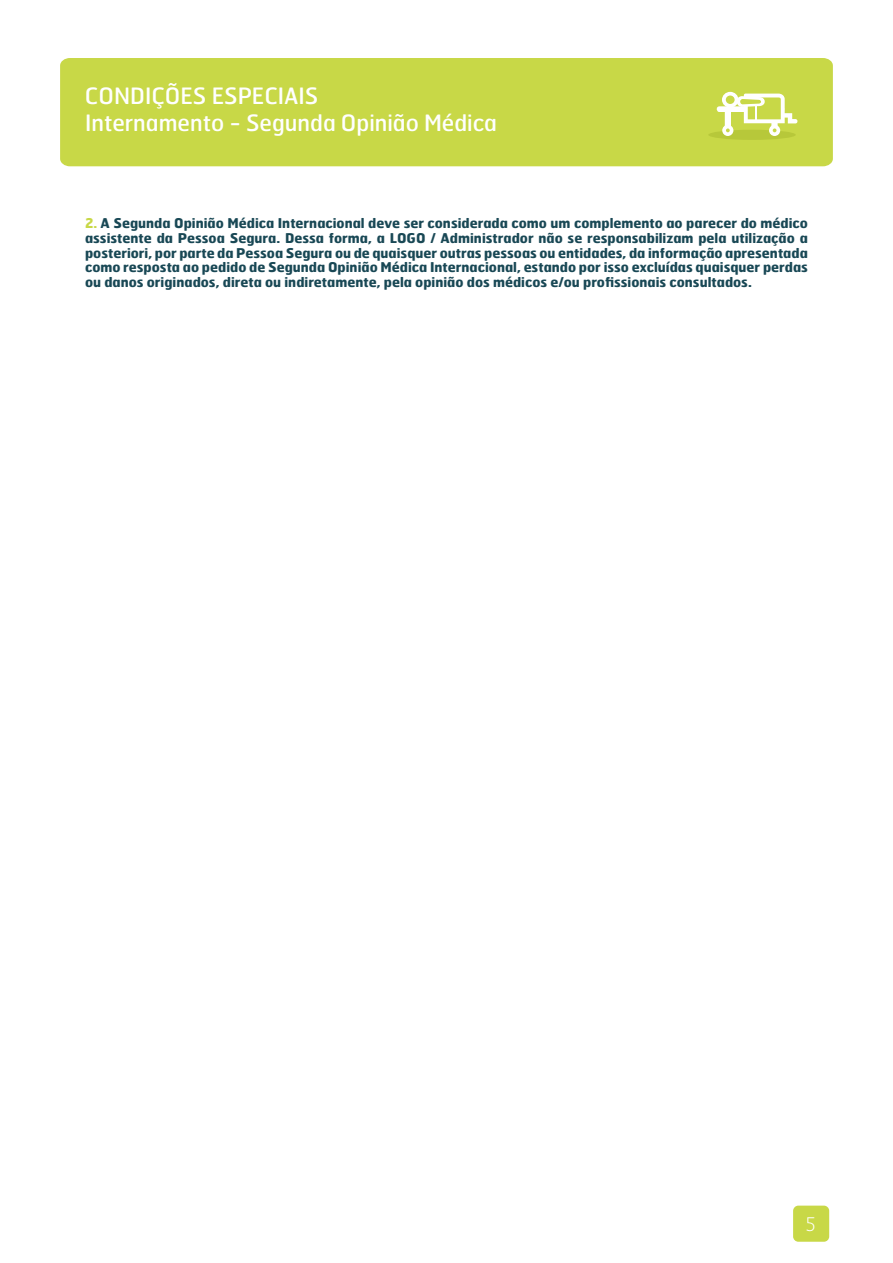
<style>
.page{position:relative;width:893px;height:1263px;background:#fff}
.page>*{position:absolute;margin:0;border:0;box-sizing:border-box;transform-origin:0 0}
.t1{font:22.5px/27px "Hermes";color:#fff}
.t2{font:100 18.75px "Hermes";color:#fff}
.t3{font:700 13.5px/14.7px "Hermes";color:#194855;text-align:justify}
.s1{color:#c8d847}
</style>
<div class="page">
<div style="left:793px;top:1205px;width:36px;height:37px;background:#c8d847;border-radius:5px"></div>
<div style="left:60px;top:58px;width:773px;height:108px;background:#c8d847"></div>
<div style="left:708px;top:130px;width:88px;height:10px;background:#b7c83a;border-radius:50%"></div>
<svg style="left:722px;top:125px;width:11px;height:11px"></svg>
<svg style="left:769px;top:125px;width:11px;height:11px"></svg>
<svg style="left:716px;top:92px;width:82px;height:40px"></svg>
<h1 class="t1" style="left:85px;top:81px;width:414px">CONDIÇÕES ESPECIAIS<br>Internamento - Segunda Opinião Médica</h1>
<p class="t3" style="left:85px;top:215px;width:724px"><span class="s1">2.</span> A Segunda Opinião Médica Internacional deve ser considerada como um complemento ao parecer do médico assistente da Pessoa Segura. Dessa forma, a LOGO / Administrador não se responsabilizam pela utilização a posteriori, por parte da Pessoa Segura ou de quaisquer outras pessoas ou entidades, da informação apresentada como resposta ao pedido de Segunda Opinião Médica Internacional, estando por isso excluídas quaisquer perdas ou danos originados, direta ou indiretamente, pela opinião dos médicos e/ou profissionais consultados.</p>
<h2 class="t2" style="left:806px;top:1212px;width:12px">5</h2>
</div>
